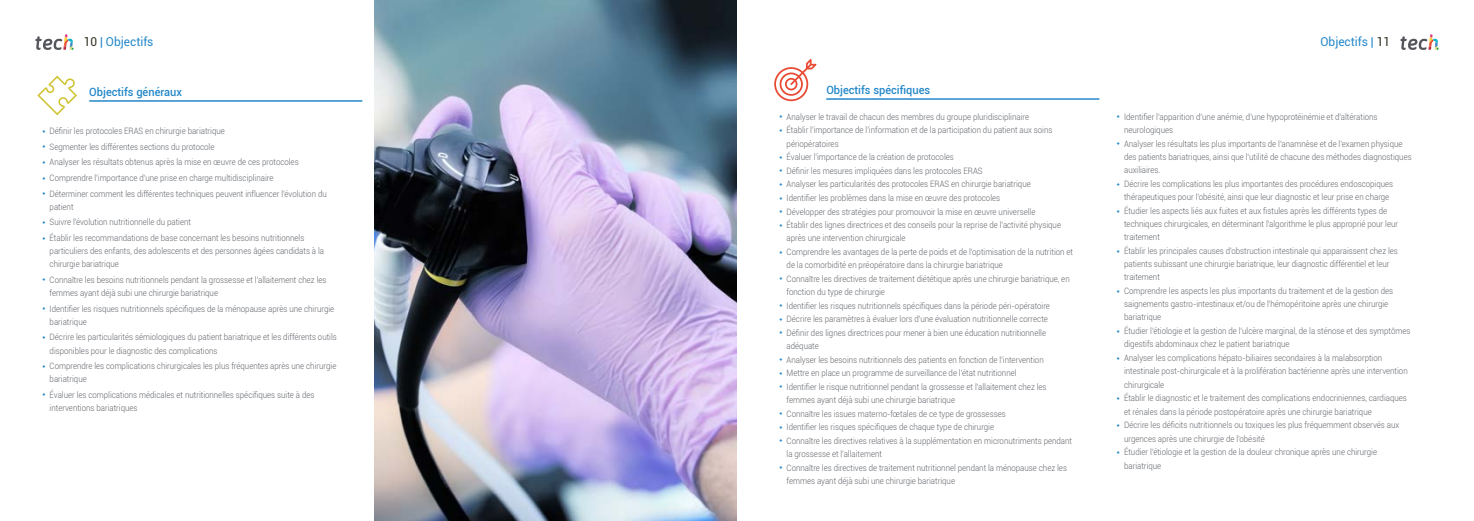
<style>
.page{position:relative;width:1474px;height:521px;background:#fff}
.page>*{position:absolute;margin:0;border:0;box-sizing:border-box;transform-origin:0 0}
.t1{font:12.25px "Roboto";color:#2488c9}
.t2{font:500 11.38px "Roboto";color:#2488c9}
.t3{font:300 8.75px/13.5px "Roboto";color:#61646a;scale:.9 1}
.s1{color:#312e20}
</style>
<div class="page">
<svg style="left:774px;top:59px;width:42px;height:42px"></svg>
<hr style="left:89px;top:101px;width:273px;height:1px;background:#2488c9">
<hr style="left:826px;top:99px;width:273px;height:1px;background:#2488c9">
<svg style="left:37px;top:76px;width:40px;height:39px"></svg>
<img style="left:375px;top:0;width:362px;height:521px">
<svg style="left:1400px;top:34px;width:38px;height:16px"></svg>
<svg style="left:35px;top:34px;width:39px;height:16px"></svg>
<h1 class="t1" style="left:84px;top:33px;width:71px"><span class="s1">10</span> | Objectifs</h1>
<h2 class="t2" style="left:89px;top:84px;width:94px">Objectifs généraux</h2>
<h2 class="t2" style="left:826px;top:82px;width:105px">Objectifs spécifiques</h2>
<p class="t3" style="left:50px;top:123px;width:309px;line-height:15.6px">Définir les protocoles ERAS en chirurgie bariatrique<br>Segmenter les différentes sections du protocole<br>Analyser les résultats obtenus après la mise en œuvre de ces protocoles Comprendre l'importance d'une prise en charge multidisciplinaire<br>Déterminer comment les différentes techniques peuvent influencer l'évolution du</p>
<p class="t3" style="left:50px;top:199px;width:284px;line-height:15.6px">patient<br>Suivre l'évolution nutritionnelle du patient<br>Établir les recommandations de base concernant les besoins nutritionnels</p>
<p class="t3" style="left:50px;top:244px;width:306px;line-height:13.1px">particuliers des enfants, des adolescents et des personnes âgées candidats à la chirurgie bariatrique</p>
<p class="t3" style="left:50px;top:273px;width:309px;line-height:13.1px">Connaître les besoins nutritionnels pendant la grossesse et l'allaitement chez les femmes ayant déjà subi une chirurgie bariatrique</p>
<p class="t3" style="left:50px;top:302px;width:318px;line-height:13.1px">Identifier les risques nutritionnels spécifiques de la ménopause après une chirurgie bariatrique</p>
<p class="t3" style="left:50px;top:330px;width:321px;line-height:13.1px">Décrire les particularités sémiologiques du patient bariatrique et les différents outils disponibles pour le diagnostic des complications</p>
<p class="t3" style="left:50px;top:359px;width:320px;line-height:13.1px">Comprendre les complications chirurgicales les plus fréquentes après une chirurgie bariatrique</p>
<p class="t3" style="left:50px;top:388px;width:296px;line-height:13.1px">Évaluer les complications médicales et nutritionnelles spécifiques suite à des interventions bariatriques</p>
<p class="t3" style="left:786px;top:110px;width:320px">Analyser le travail de chacun des membres du groupe pluridisciplinaire<br>Établir l'importance de l'information et de la participation du patient aux soins périopératoires<br>Évaluer l'importance de la création de protocoles<br>Définir les mesures impliquées dans les protocoles ERAS<br>Analyser les particularités des protocoles ERAS en chirurgie bariatrique<br>Identifier les problèmes dans la mise en œuvre des protocoles<br>Développer des stratégies pour promouvoir la mise en œuvre universelle<br>Établir des lignes directrices et des conseils pour la reprise de l'activité physique après une intervention chirurgicale<br>Comprendre les avantages de la perte de poids et de l'optimisation de la nutrition et de la comorbidité en préopératoire dans la chirurgie bariatrique<br>Connaître les directives de traitement diététique après une chirurgie bariatrique, en fonction du type de chirurgie<br>Identifier les risques nutritionnels spécifiques dans la période péri-opératoire Décrire les paramètres à évaluer lors d'une évaluation nutritionnelle correcte<br>Définir des lignes directrices pour mener à bien une éducation nutritionnelle adéquate<br>Analyser les besoins nutritionnels des patients en fonction de l'intervention<br>Mettre en place un programme de surveillance de l'état nutritionnel<br>Identifier le risque nutritionnel pendant la grossesse et l'allaitement chez les femmes ayant déjà subi une chirurgie bariatrique<br>Connaître les issues materno-fœtales de ce type de grossesses<br>Identifier les risques spécifiques de chaque type de chirurgie<br>Connaître les directives relatives à la supplémentation en micronutriments pendant la grossesse et l'allaitement<br>Connaître les directives de traitement nutritionnel pendant la ménopause chez les femmes ayant déjà subi une chirurgie bariatrique</p>
<h1 class="t1" style="left:1320px;top:33px;width:71px">Objectifs | <span class="s1">11</span></h1>
<p class="t3" style="left:1124px;top:110px;width:321px">Identifier l'apparition d'une anémie, d'une hypoprotéinémie et d'altérations neurologiques<br>Analyser les résultats les plus importants de l'anamnèse et de l'examen physique des patients bariatriques, ainsi que l'utilité de chacune des méthodes diagnostiques auxiliaires.<br>Décrire les complications les plus importantes des procédures endoscopiques thérapeutiques pour l'obésité, ainsi que leur diagnostic et leur prise en charge Étudier les aspects liés aux fuites et aux fistules après les différents types de techniques chirurgicales, en déterminant l'algorithme le plus approprié pour leur traitement<br>Établir les principales causes d'obstruction intestinale qui apparaissent chez les patients subissant une chirurgie bariatrique, leur diagnostic différentiel et leur traitement<br>Comprendre les aspects les plus importants du traitement et de la gestion des saignements gastro-intestinaux et/ou de l'hémopéritoine après une chirurgie bariatrique<br>Étudier l'étiologie et la gestion de l'ulcère marginal, de la sténose et des symptômes digestifs abdominaux chez le patient bariatrique<br>Analyser les complications hépato-biliaires secondaires à la malabsorption intestinale post-chirurgicale et à la prolifération bactérienne après une intervention chirurgicale<br>Établir le diagnostic et le traitement des complications endocriniennes, cardiaques et rénales dans la période postopératoire après une chirurgie bariatrique<br>Décrire les déficits nutritionnels ou toxiques les plus fréquemment observés aux urgences après une chirurgie de l'obésité<br>Étudier l'étiologie et la gestion de la douleur chronique après une chirurgie bariatrique</p>
</div>
